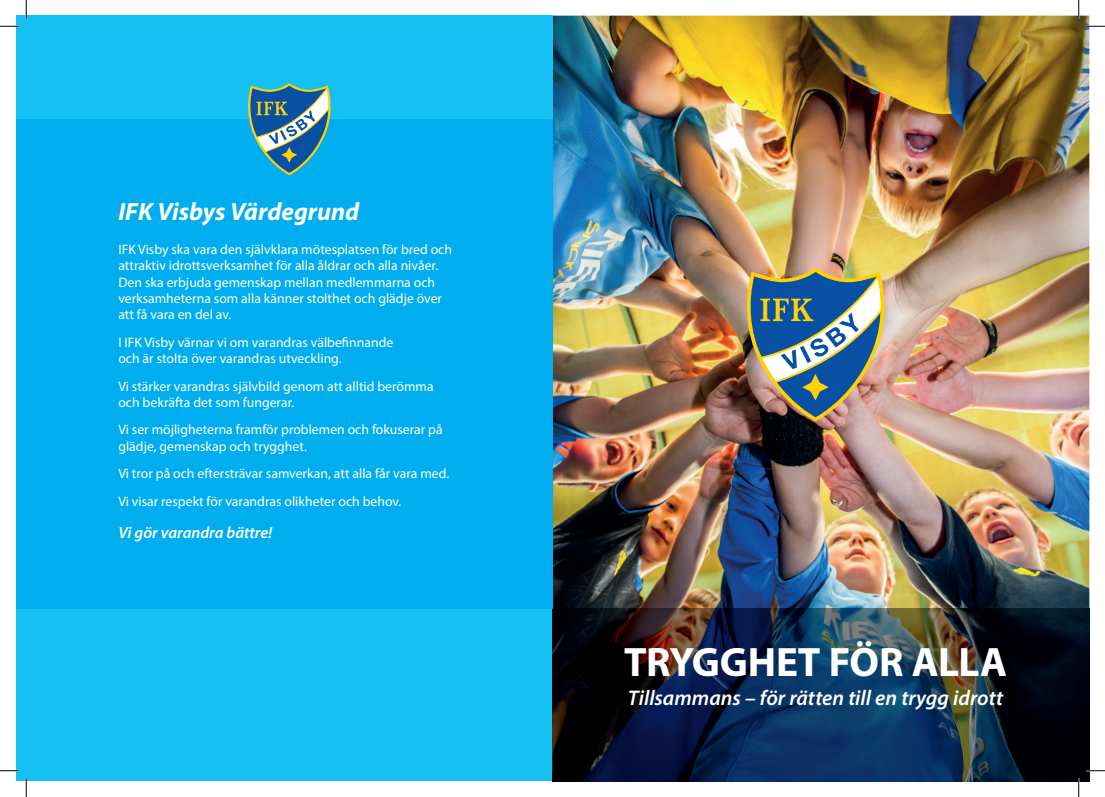
<style>
.page{position:relative;width:1105px;height:797px;background:#fff}
.page>*{position:absolute;margin:0;border:0;box-sizing:border-box;transform-origin:0 0}
.t1{font:700 41.25px "Myriad Pro";letter-spacing:-.01em;color:#fff}
.t2{font:italic 700 25px "Myriad Pro";color:#fff}
.t3{font:italic 600 21.25px "Myriad Pro";color:#fff}
.t4{font:italic 600 16.25px "Myriad Pro";color:#fff}
.t5{font:13.75px/16.2px "Myriad Pro";color:#fff}
</style>
<div class="page">
<img style="left:552px;top:16px;width:537px;height:593px">
<div style="left:16px;top:16px;width:536px;height:765px;background:#15c0f2"></div>
<img style="left:552px;top:609px;width:537px;height:172px">
<img style="left:747px;top:267px;width:137px;height:154px">
<div style="left:16px;top:120px;width:536px;height:489px;background:#00aeef"></div>
<svg style="left:248px;top:83px;width:83px;height:92px"></svg>
<svg style="left:0;top:25px;width:19px;height:2px"></svg>
<svg style="left:1086px;top:25px;width:19px;height:2px"></svg>
<svg style="left:0;top:770px;width:19px;height:1px"></svg>
<svg style="left:1086px;top:770px;width:19px;height:1px"></svg>
<svg style="left:25px;top:0;width:2px;height:19px"></svg>
<svg style="left:25px;top:778px;width:2px;height:19px"></svg>
<svg style="left:1078px;top:0;width:1px;height:19px"></svg>
<svg style="left:1078px;top:778px;width:1px;height:19px"></svg>
<h2 class="t2" style="left:118px;top:195px;width:242px">IFK Visbys Värdegrund</h2>
<p class="t5" style="left:118px;top:241px;width:335px">IFK Visby ska vara den självklara mötesplatsen för bred och attraktiv idrottsverksamhet för alla åldrar och alla nivåer.<br>Den ska erbjuda gemenskap mellan medlemmarna och verksamheterna som alla känner stolthet och glädje över att få vara en del av.</p>
<p class="t5" style="left:118px;top:334px;width:276px">I IFK Visby värnar vi om varandras välbefinnande och är stolta över varandras utveckling.</p>
<p class="t5" style="left:118px;top:377px;width:317px">Vi stärker varandras självbild genom att alltid berömma och bekräfta det som fungerar.</p>
<p class="t5" style="left:118px;top:421px;width:326px">Vi ser möjligheterna framför problemen och fokuserar på glädje, gemenskap och trygghet.</p>
<p class="t5" style="left:118px;top:459px;width:332px;line-height:27.5px">Vi tror på och eftersträvar samverkan, att alla får vara med.<br>Vi visar respekt för varandras olikheter och behov.</p>
<p class="t4" style="left:118px;top:522px;width:156px">Vi gör varandra bättre!</p>
<h1 class="t1" style="left:624px;top:635px;width:384px">TRYGGHET FÖR ALLA</h1>
<h3 class="t3" style="left:628px;top:684px;width:377px">Tillsammans – för rätten till en trygg idrott</h3>
</div>
